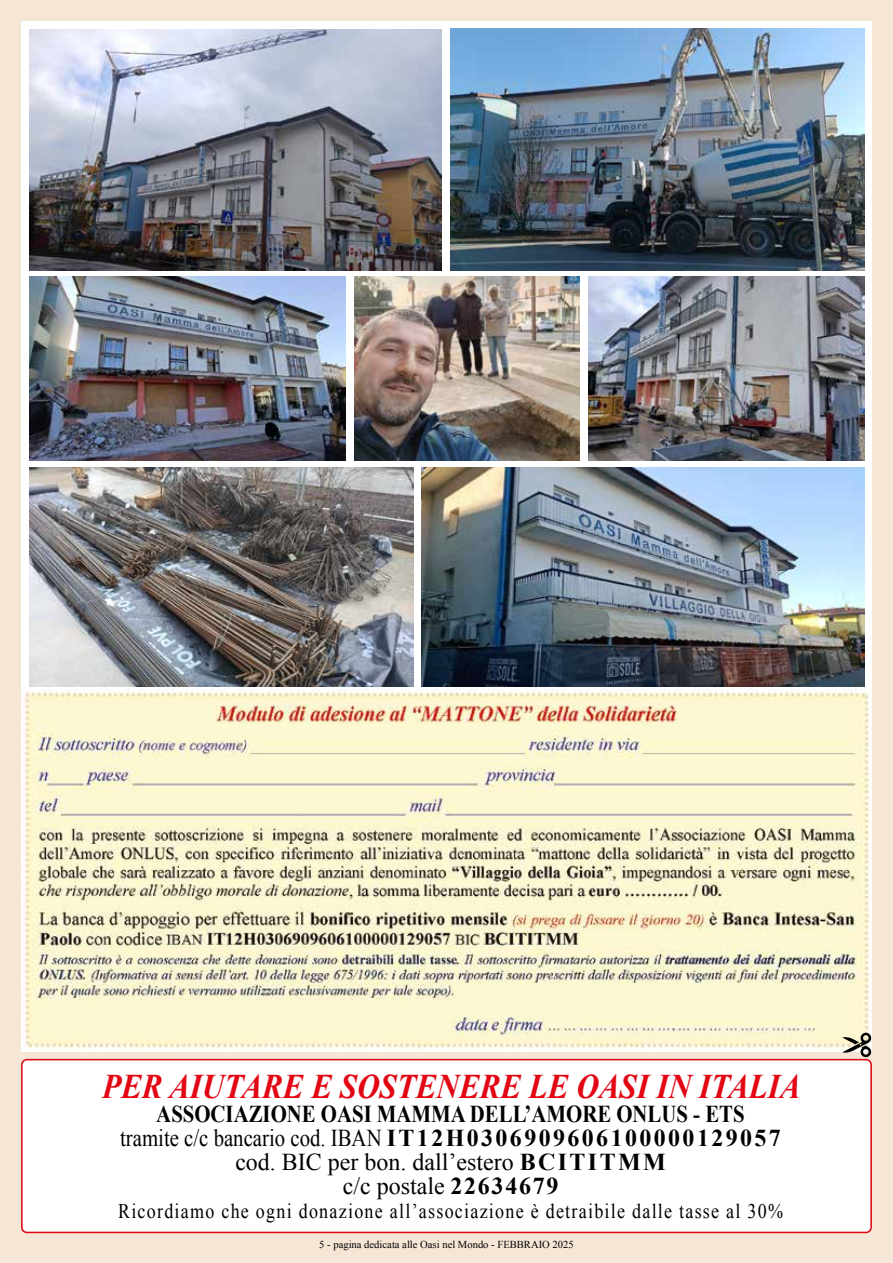
<style>
.page{position:relative;width:893px;height:1263px;background:#f5e6d5}
.page>*{position:absolute;margin:0;border:0;box-sizing:border-box;transform-origin:0 0}
.t1{font:italic 700 34.5px "Times New Roman";color:#e30613;scale:.9 1}
.t2{font:700 24.15px/24px "Times New Roman";color:#000;text-align:center;scale:.86 1}
.t3{font:20.7px "Times New Roman";letter-spacing:.07em;color:#000;scale:.87 1}
.t4{font:10.65px "Times New Roman";color:#000}
.s1{font-weight:400}
</style>
<div class="page">
<div style="left:22px;top:1060px;width:849px;height:172px;background:#fff;border-radius:5px"></div>
<div style="left:21px;top:1059px;width:851px;height:174px;border:2px solid #e30613;border-radius:5px"></div>
<div style="left:21px;top:21px;width:851px;height:1030px;background:#fff"></div>
<img style="left:30px;top:29px;width:412px;height:241px">
<img style="left:30px;top:276px;width:316px;height:185px">
<img style="left:450px;top:29px;width:415px;height:241px">
<img style="left:422px;top:467px;width:443px;height:219px">
<img style="left:30px;top:467px;width:384px;height:219px">
<img style="left:589px;top:276px;width:276px;height:185px">
<img style="left:355px;top:276px;width:225px;height:185px">
<img style="left:21px;top:689px;width:850px;height:360px">
<svg style="left:843px;top:1032px;width:29px;height:25px"></svg>
<h1 class="t1" style="left:102px;top:1063px;width:778px">PER AIUTARE E SOSTENERE LE OASI IN ITALIA</h1>
<p class="t2" style="left:120px;top:1102px;width:770px">ASSOCIAZIONE OASI MAMMA DELL’AMORE ONLUS - ETS<br><span class="s1">tramite c/c bancario cod. IBAN</span> IT12H0306909606100000129057 <span class="s1">cod. BIC per bon. dall’estero</span> BCITITMM<br><span class="s1">c/c postale</span> 22634679</p>
<p class="t3" style="left:118px;top:1197px;width:766px">Ricordiamo che ogni donazione all’associazione è detraibile dalle tasse al 30%</p>
<p class="t4" style="left:319px;top:1237px;width:256px">5 - pagina dedicata alle Oasi nel Mondo - FEBBRAIO 2025</p>
</div>
